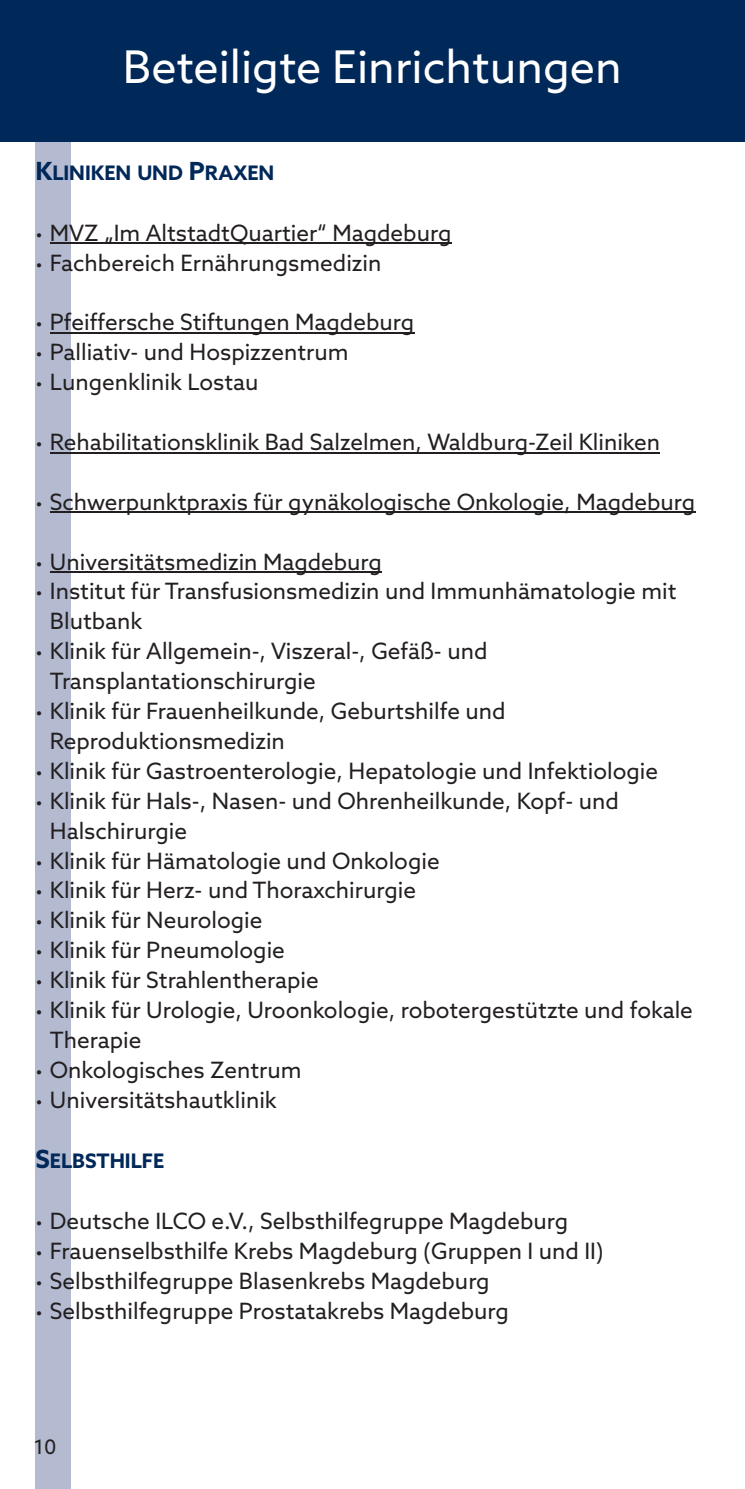
<style>
.page{position:relative;width:745px;height:1489px;background:#fff}
.page>*{position:absolute;margin:0;border:0;box-sizing:border-box;transform-origin:0 0}
.t1{font:45px "Azo Sans";color:#fff}
.t2{font:22.5px/30px "Azo Sans";color:#231f20}
.t3{font:700 20px "Azo Sans";color:#002858}
.t4{font:20px "Azo Sans";color:#231f20}
.s1{font-size:25px}
.s2{font-size:19.25px}
</style>
<div class="page">
<div style="left:35px;top:142px;width:36px;height:1346px;background:#b4bbd0"></div>
<div style="left:0;top:0;width:744px;height:142px;background:#002858"></div>
<hr style="left:50px;top:243px;width:401px;height:1px;background:#231f20">
<hr style="left:50px;top:332px;width:364px;height:1px;background:#231f20">
<hr style="left:50px;top:452px;width:365px;height:1px;background:#231f20">
<hr style="left:415px;top:452px;width:244px;height:1px;background:#231f20">
<hr style="left:50px;top:512px;width:645px;height:1px;background:#231f20">
<hr style="left:50px;top:571px;width:125px;height:1px;background:#231f20">
<hr style="left:175px;top:571px;width:82px;height:1px;background:#231f20">
<hr style="left:257px;top:571px;width:125px;height:1px;background:#231f20">
<h1 class="t1" style="left:123px;top:48px;width:500px">Beteiligte Einrichtungen</h1>
<p class="t3" style="left:35px;top:165px;width:240px"><span class="s1">K</span>LINIKEN UND <span class="s1">P</span>RAXEN</p>
<p class="t2" style="left:35px;top:219px;width:417px"><span class="s2">•</span> MVZ „Im AltstadtQuartier“ Magdeburg</p>
<p class="t2" style="left:35px;top:249px;width:347px"><span class="s2">•</span> Fachbereich Ernährungsmedizin</p>
<p class="t2" style="left:35px;top:309px;width:380px"><span class="s2">•</span> Pfeiffersche Stiftungen Magdeburg</p>
<p class="t2" style="left:35px;top:339px;width:314px"><span class="s2">•</span> Palliativ- und Hospizzentrum</p>
<p class="t2" style="left:35px;top:369px;width:224px"><span class="s2">•</span> Lungenklinik Lostau</p>
<p class="t2" style="left:35px;top:429px;width:625px"><span class="s2">•</span> Rehabilitationsklinik Bad Salzelmen, Waldburg-Zeil Kliniken</p>
<p class="t2" style="left:35px;top:488px;width:661px"><span class="s2">•</span> Schwerpunktpraxis für gynäkologische Onkologie, Magdeburg</p>
<p class="t2" style="left:35px;top:548px;width:348px"><span class="s2">•</span> Universitätsmedizin Magdeburg</p>
<p class="t2" style="left:50px;top:578px;width:627px;text-indent:-14px"><span class="s2">•</span> Institut für Transfusionsmedizin und Immunhämatologie mit<br>Blutbank</p>
<p class="t2" style="left:50px;top:638px;width:439px;text-indent:-14px"><span class="s2">•</span> Klinik für Allgemein-, Viszeral-, Gefäß- und<br>Transplantationschirurgie</p>
<p class="t2" style="left:50px;top:698px;width:457px;text-indent:-14px"><span class="s2">•</span> Klinik für Frauenheilkunde, Geburtshilfe und<br>Reproduktionsmedizin</p>
<p class="t2" style="left:35px;top:757px;width:623px"><span class="s2">•</span> Klinik für Gastroenterologie, Hepatologie und Infektiologie</p>
<p class="t2" style="left:50px;top:787px;width:570px;text-indent:-14px"><span class="s2">•</span> Klinik für Hals-, Nasen- und Ohrenheilkunde, Kopf- und<br>Halschirurgie</p>
<p class="t2" style="left:35px;top:847px;width:405px"><span class="s2">•</span> Klinik für Hämatologie und Onkologie</p>
<p class="t2" style="left:35px;top:877px;width:382px"><span class="s2">•</span> Klinik für Herz- und Thoraxchirurgie</p>
<p class="t2" style="left:35px;top:907px;width:228px"><span class="s2">•</span> Klinik für Neurologie</p>
<p class="t2" style="left:35px;top:937px;width:251px"><span class="s2">•</span> Klinik für Pneumologie</p>
<p class="t2" style="left:35px;top:966px;width:285px"><span class="s2">•</span> Klinik für Strahlentherapie</p>
<p class="t2" style="left:50px;top:996px;width:644px;text-indent:-14px"><span class="s2">•</span> Klinik für Urologie, Uroonkologie, robotergestützte und fokale<br>Therapie</p>
<p class="t2" style="left:35px;top:1056px;width:267px"><span class="s2">•</span> Onkologisches Zentrum</p>
<p class="t2" style="left:35px;top:1086px;width:243px"><span class="s2">•</span> Universitätshautklinik</p>
<p class="t3" style="left:35px;top:1152px;width:130px"><span class="s1">S</span>ELBSTHILFE</p>
<p class="t2" style="left:35px;top:1207px;width:534px"><span class="s2">•</span> Deutsche ILCO e.V., Selbsthilfegruppe Magdeburg</p>
<p class="t2" style="left:35px;top:1237px;width:569px"><span class="s2">•</span> Frauenselbsthilfe Krebs Magdeburg (Gruppen I und II)</p>
<p class="t2" style="left:35px;top:1267px;width:455px"><span class="s2">•</span> Selbsthilfegruppe Blasenkrebs Magdeburg</p>
<p class="t2" style="left:35px;top:1297px;width:474px"><span class="s2">•</span> Selbsthilfegruppe Prostatakrebs Magdeburg</p>
<p class="t4" style="left:34px;top:1437px;width:24px">10</p>
</div>
